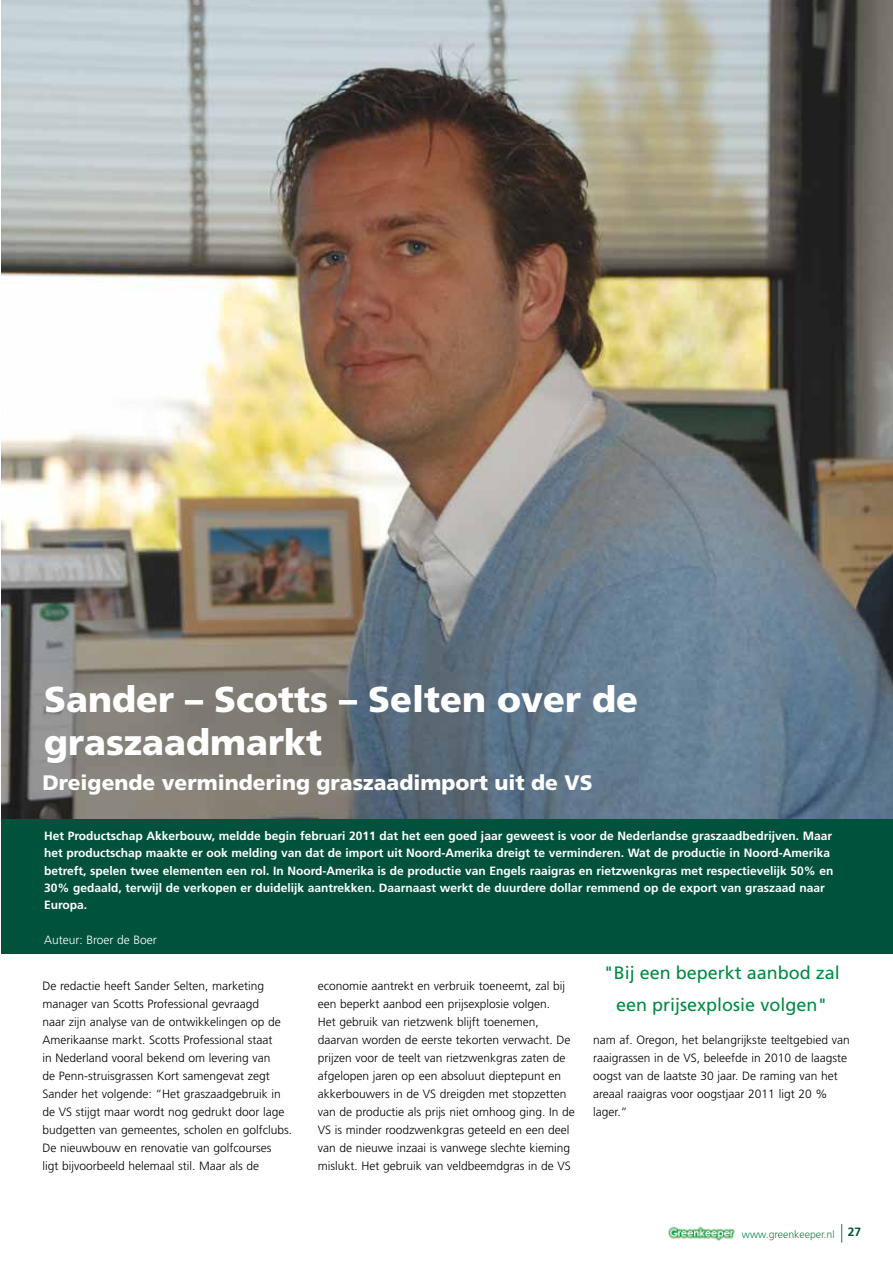
<style>
.page{position:relative;width:893px;height:1263px;background:#fff}
.page>*{position:absolute;margin:0;border:0;box-sizing:border-box;transform-origin:0 0}
.t1{font:900 36px/43.2px "Frutiger";color:#fff}
.t2{font:900 21px "Frutiger";color:#fff}
.t3{font:18px/31.5px "Frutiger";color:#008b45;text-align:center}
.t4{font:300 12px/18px "Frutiger";color:#000}
.t5{font:700 12px/17.2px "Frutiger";color:#fff}
.t6{font:300 12px "Frutiger";color:#fff}
.t7{font:300 10.5px "Frutiger";color:#008b45}
.s1{font-weight:700;font-size:12px;color:#00523c}
</style>
<div class="page">
<svg style="left:841px;top:1224px;width:1px;height:19px"></svg>
<img style="left:668px;top:1226px;width:67px;height:15px">
<img style="left:1px;top:0;width:892px;height:819px">
<div style="left:1px;top:819px;width:892px;height:135px;background:#00523c"></div>
<h1 class="t1" style="left:44px;top:677px;width:596px">Sander – Scotts – Selten over de graszaadmarkt</h1>
<h2 class="t2" style="left:43px;top:770px;width:552px">Dreigende vermindering graszaadimport uit de VS</h2>
<p class="t5" style="left:44px;top:827px;width:791px">Het Productschap Akkerbouw, meldde begin februari 2011 dat het een goed jaar geweest is voor de Nederlandse graszaadbedrijven. Maar het productschap maakte er ook melding van dat de import uit Noord-Amerika dreigt te verminderen. Wat de productie in Noord-Amerika betreft, spelen twee elementen een rol. In Noord-Amerika is de productie van Engels raaigras en rietzwenkgras met respectievelijk 50% en 30% gedaald, terwijl de verkopen er duidelijk aantrekken. Daarnaast werkt de duurdere dollar remmend op de export van graszaad naar Europa.</p>
<p class="t6" style="left:44px;top:933px;width:114px">Auteur: Broer de Boer</p>
<p class="t4" style="left:43px;top:977px;width:251px">De redactie heeft Sander Selten, marketing manager van Scotts Professional gevraagd<br>naar zijn analyse van de ontwikkelingen op de Amerikaanse markt. Scotts Professional staat<br>in Nederland vooral bekend om levering van<br>de Penn-struisgrassen Kort samengevat zegt Sander het volgende: “Het graszaadgebruik in de VS stijgt maar wordt nog gedrukt door lage budgetten van gemeentes, scholen en golfclubs.<br>De nieuwbouw en renovatie van golfcourses<br>ligt bijvoorbeeld helemaal stil. Maar als de</p>
<p class="t4" style="left:318px;top:977px;width:258px">economie aantrekt en verbruik toeneemt, zal bij een beperkt aanbod een prijsexplosie volgen.<br>Het gebruik van rietzwenk blijft toenemen, daarvan worden de eerste tekorten verwacht. De prijzen voor de teelt van rietzwenkgras zaten de afgelopen jaren op een absoluut dieptepunt en akkerbouwers in de VS dreigden met stopzetten van de productie als prijs niet omhoog ging. In de VS is minder roodzwenkgras geteeld en een deel van de nieuwe inzaai is vanwege slechte kieming mislukt. Het gebruik van veldbeemdgras in de VS</p>
<h3 class="t3" style="left:604px;top:957px;width:238px">"Bij een beperkt aanbod zal een prijsexplosie volgen"</h3>
<p class="t4" style="left:593px;top:1031px;width:258px">nam af. Oregon, het belangrijkste teeltgebied van raaigrassen in de VS, beleefde in 2010 de laagste oogst van de laatste 30 jaar. De raming van het areaal raaigras voor oogstjaar 2011 ligt 20 % lager.”</p>
<p class="t7" style="left:742px;top:1228px;width:121px">www.greenkeeper.nl <span class="s1">27</span></p>
</div>
